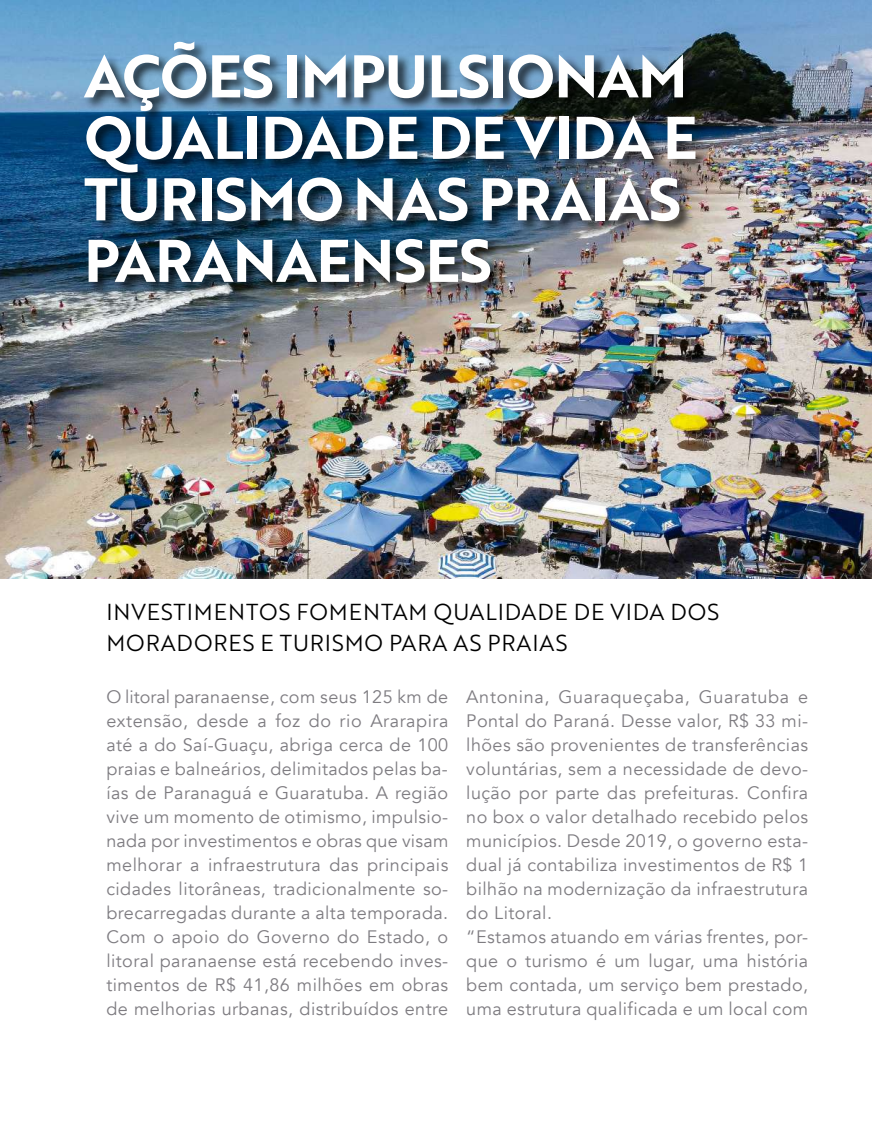
<style>
.page{position:relative;width:872px;height:1127px;background:#fff}
.page>*{position:absolute;margin:0;border:0;box-sizing:border-box;transform-origin:0 0}
.t1{font:58.5px/61.5px "Brother 1816 Bold";letter-spacing:-.01em;color:#fff}
.t2{font:22.5px/31.5px "Brother 1816 Book";letter-spacing:.04em;color:#000}
.t3{font:18px/24px "Avenir";letter-spacing:.025em;color:#7e7c81;text-align:justify}
</style>
<div class="page">
<img style="left:0;top:0;width:872px;height:578px">
<div style="left:83px;top:40px;width:626px;height:257px;background:#000;opacity:.75"></div>
<h1 class="t1" style="left:84px;top:44px;width:615px">AÇÕES IMPULSIONAM<br>QUALIDADE DE VIDA E<br>TURISMO NAS PRAIAS<br>PARANAENSES</h1>
<p class="t2" style="left:106px;top:595px;width:614px">INVESTIMENTOS FOMENTAM QUALIDADE DE VIDA DOS<br>MORADORES E TURISMO PARA AS PRAIAS</p>
<p class="t3" style="left:106px;top:685px;width:344px">O litoral paranaense, com seus 125 km de extensão, desde a foz do rio Ararapira até a do Saí-Guaçu, abriga cerca de 100 praias e balneários, delimitados pelas ba&shy;ías de Paranaguá e Guaratuba. A região vive um momento de otimismo, impulsio&shy;nada por investimentos e obras que visam melhorar a infraestrutura das principais cidades litorâneas, tradicionalmente so&shy;brecarregadas durante a alta temporada.<br>Com o apoio do Governo do Estado, o litoral paranaense está recebendo inves&shy;timentos de R$ 41,86 milhões em obras de melhorias urbanas, distribuídos entre</p>
<p class="t3" style="left:466px;top:685px;width:343px;text-align:left">Antonina, Guaraqueçaba, Guaratuba e Pontal do Paraná. Desse valor, R$ 33 mi&shy;lhões são provenientes de transferências voluntárias, sem a necessidade de devo&shy;lução por parte das prefeituras. Confira no box o valor detalhado recebido pelos municípios. Desde 2019, o governo esta&shy;dual já contabiliza investimentos de R$ 1 bilhão na modernização da infraestrutura do Litoral.<br>“Estamos atuando em várias frentes, por&shy;que o turismo é um lugar, uma história bem contada, um serviço bem prestado, uma estrutura qualificada e um local com</p>
</div>
